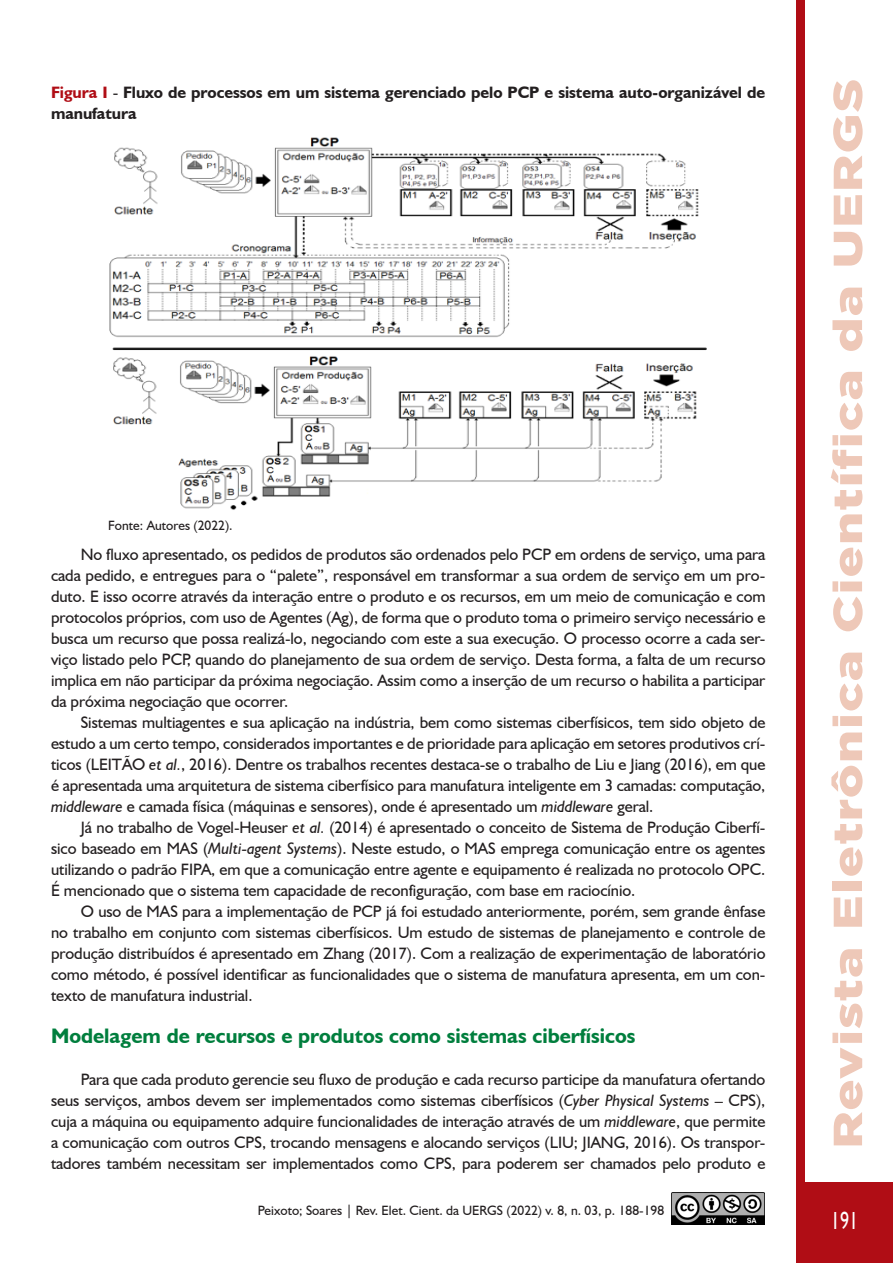
<style>
.page{position:relative;width:893px;height:1263px;background:#fff}
.page>*{position:absolute;margin:0;border:0;box-sizing:border-box;transform-origin:0 0}
.t1{font:900 40.5px "Gotham";letter-spacing:.025em;color:#eec8b8;scale:1.28 1}
.t2{font:24.75px "Humanist 521 BT";color:#fff;scale:.73 1}
.Texto____Intertítulo{font:700 21px "Humanist 521 BT";color:#007e3d}
.Texto____Corrido{font:16.5px/21px "Humanist 521 BT";letter-spacing:-.005em;color:#231f20;text-align:justify}
.Texto____Corrido-2{font:700 16.5px/21px "Humanist 521 BT";letter-spacing:-.005em;color:#231f20}
.Texto____Bullet_Letr{font:13.5px "Humanist 521 BT";color:#231f20}
.s1{color:#b00d15}
.s2{font-weight:400}
.s3{font-style:italic}
</style>
<div class="page">
<div style="left:796px;top:0;width:9px;height:1182px;background:#b00d15"></div>
<div style="left:796px;top:1182px;width:97px;height:81px;background:#b00d15"></div>
<img style="left:671px;top:1192px;width:94px;height:33px">
<img style="left:109px;top:137px;width:598px;height:373px">
<p class="Texto____Corrido-2" style="left:51px;top:81px;width:716px"><span class="s1">Figura I</span> <span class="s2">-</span> Fluxo de processos em um sistema gerenciado pelo PCP e sistema auto-organizável de manufatura</p>
<p class="Texto____Bullet_Letr" style="left:108px;top:517px;width:126px">Fonte: Autores (2022).</p>
<p class="Texto____Corrido" style="left:51px;top:543px;width:716px;text-indent:30px">No fluxo apresentado, os pedidos de produtos são ordenados pelo PCP em ordens de serviço, uma para cada pedido, e entregues para o “palete”, responsável em transformar a sua ordem de serviço em um pro&shy;duto. E isso ocorre através da interação entre o produto e os recursos, em um meio de comunicação e com protocolos próprios, com uso de Agentes (Ag), de forma que o produto toma o primeiro serviço necessário e busca um recurso que possa realizá-lo, negociando com este a sua execução. O processo ocorre a cada ser&shy;viço listado pelo PCP, quando do planejamento de sua ordem de serviço. Desta forma, a falta de um recurso implica em não participar da próxima negociação. Assim como a inserção de um recurso o habilita a participar da próxima negociação que ocorrer.</p>
<p class="Texto____Corrido" style="left:51px;top:711px;width:716px;text-indent:30px">Sistemas multiagentes e sua aplicação na indústria, bem como sistemas ciberfísicos, tem sido objeto de estudo a um certo tempo, considerados importantes e de prioridade para aplicação em setores produtivos crí&shy;ticos (LEITÃO <span class="s3">et al.</span>, 2016). Dentre os trabalhos recentes destaca-se o trabalho de Liu e Jiang (2016), em que é apresentada uma arquitetura de sistema ciberfísico para manufatura inteligente em 3 camadas: computação, <span class="s3">middleware</span> e camada física (máquinas e sensores), onde é apresentado um <span class="s3">middleware</span> geral.</p>
<p class="Texto____Corrido" style="left:51px;top:816px;width:716px;text-indent:30px">Já no trabalho de Vogel-Heuser <span class="s3">et al.</span> (2014) é apresentado o conceito de Sistema de Produção Ciberfí&shy;sico baseado em MAS (<span class="s3">Multi-agent Systems</span>). Neste estudo, o MAS emprega comunicação entre os agentes utilizando o padrão FIPA, em que a comunicação entre agente e equipamento é realizada no protocolo OPC.<br>É mencionado que o sistema tem capacidade de reconfiguração, com base em raciocínio.</p>
<p class="Texto____Corrido" style="left:51px;top:900px;width:716px;text-indent:30px">O uso de MAS para a implementação de PCP já foi estudado anteriormente, porém, sem grande ênfase no trabalho em conjunto com sistemas ciberfísicos. Um estudo de sistemas de planejamento e controle de produção distribuídos é apresentado em Zhang (2017). Com a realização de experimentação de laboratório como método, é possível identificar as funcionalidades que o sistema de manufatura apresenta, em um con&shy;texto de manufatura industrial.</p>
<p class="Texto____Intertítulo" style="left:51px;top:1022px;width:586px">Modelagem de recursos e produtos como sistemas ciberfísicos</p>
<p class="Texto____Corrido" style="left:51px;top:1068px;width:716px;text-indent:30px">Para que cada produto gerencie seu fluxo de produção e cada recurso participe da manufatura ofertando seus serviços, ambos devem ser implementados como sistemas ciberfísicos (<span class="s3">Cyber Physical Systems</span> – CPS), cuja a máquina ou equipamento adquire funcionalidades de interação através de um <span class="s3">middleware</span>, que permite a comunicação com outros CPS, trocando mensagens e alocando serviços (LIU; JIANG, 2016). Os transpor&shy;tadores também necessitam ser implementados como CPS, para poderem ser chamados pelo produto e</p>
<p class="Texto____Bullet_Letr" style="left:258px;top:1201px;width:408px">Peixoto; Soares | Rev. Elet. Cient. da UERGS (2022) v. 8, n. 03, p. 188-198</p>
<h1 class="t1" style="left:820px;top:1148px;width:837px;rotate:-90deg">Revista Eletrônica Científica da UERGS</h1>
<h2 class="t2" style="left:831px;top:1205px;width:39px">191</h2>
</div>
